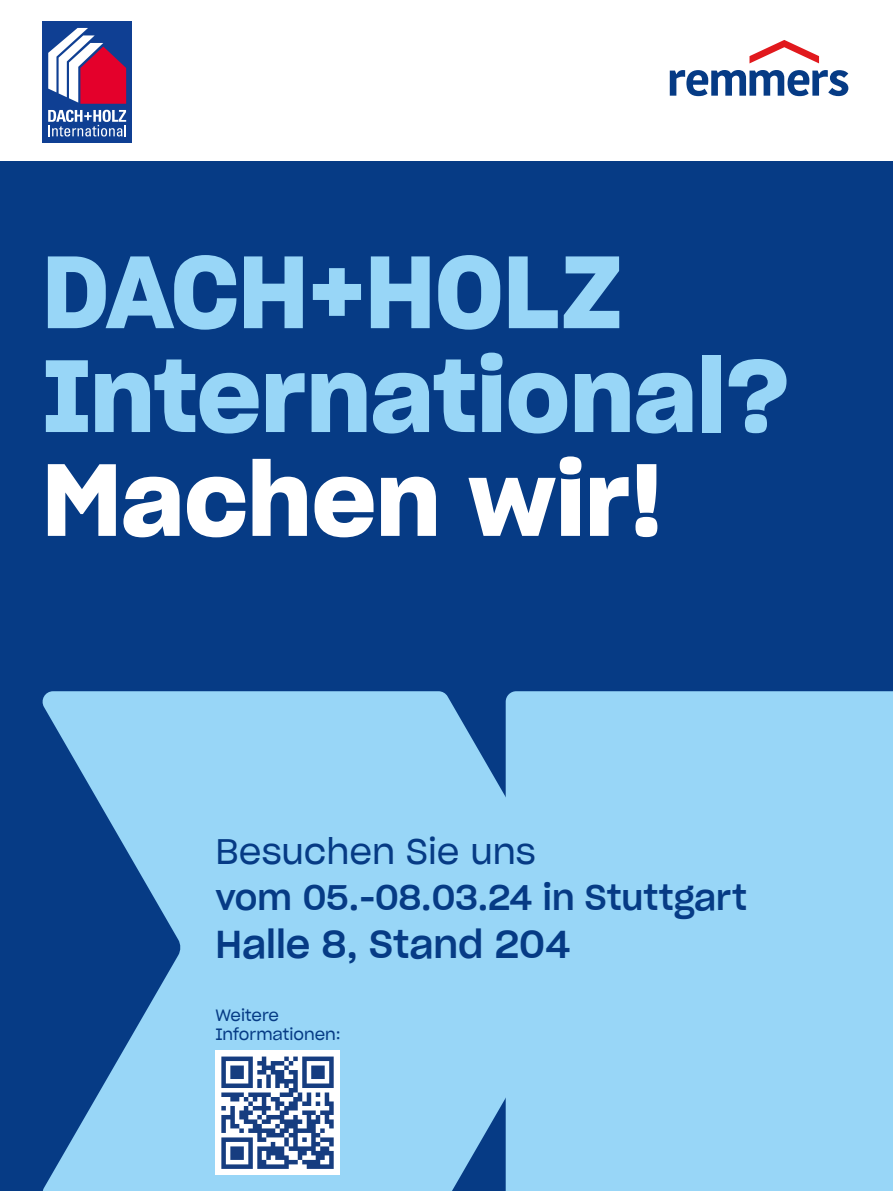
<style>
.page{position:relative;width:893px;height:1191px;background:#fff}
.page>*{position:absolute;margin:0;border:0;box-sizing:border-box;transform-origin:0 0}
.t1{font:100.05px/103.8px "Sharp Grotesk Sm Bold 20";color:#98d6f7}
.t2{font:100.05px "Sharp Grotesk Sm Bold 20";color:#fff}
.t3{font:37.8px "Sharp Grotesk Medium 20";color:#063b85}
.t4{font:34.65px "Sharp Grotesk Medium 20";color:#063b85}
.t5{font:34.65px "Sharp Grotesk Book 20";color:#063b85}
.t6{font:15.9px/19.2px "Sharp Grotesk Book 20";letter-spacing:-.005em;color:#063b85}
</style>
<div class="page">
<div style="left:0;top:162px;width:893px;height:1029px;background:#063b85"></div>
<div style="left:591px;top:691px;width:302px;height:500px;background:#98d6f7"></div>
<svg style="left:42px;top:691px;width:549px;height:500px;fill:#98d6f7"></svg>
<div style="left:43px;top:22px;width:89px;height:121px;background:#0f3f93"></div>
<svg style="left:48px;top:110px;width:78px;height:26px"></svg>
<svg style="left:48px;top:28px;width:78px;height:76px"></svg>
<svg style="left:670px;top:70px;width:178px;height:26px"></svg>
<svg style="left:749px;top:40px;width:70px;height:23px"></svg>
<div style="left:215px;top:1050px;width:125px;height:124px;background:#fff"></div>
<svg style="left:221px;top:1056px;width:113px;height:112px"></svg>
<h1 class="t1" style="left:43px;top:234px;width:749px">DACH+HOLZ<br>International?</h1>
<h1 class="t2" style="left:43px;top:419px;width:622px">Machen wir!</h1>
<p class="t5" style="left:215px;top:823px;width:322px">Besuchen Sie uns</p>
<p class="t4" style="left:215px;top:868px;width:533px">vom 05.-08.03.24 in Stuttgart</p>
<p class="t3" style="left:215px;top:912px;width:356px">Halle 8, Stand 204</p>
<p class="t6" style="left:215px;top:1004px;width:127px">Weitere<br>Informationen:</p>
</div>
